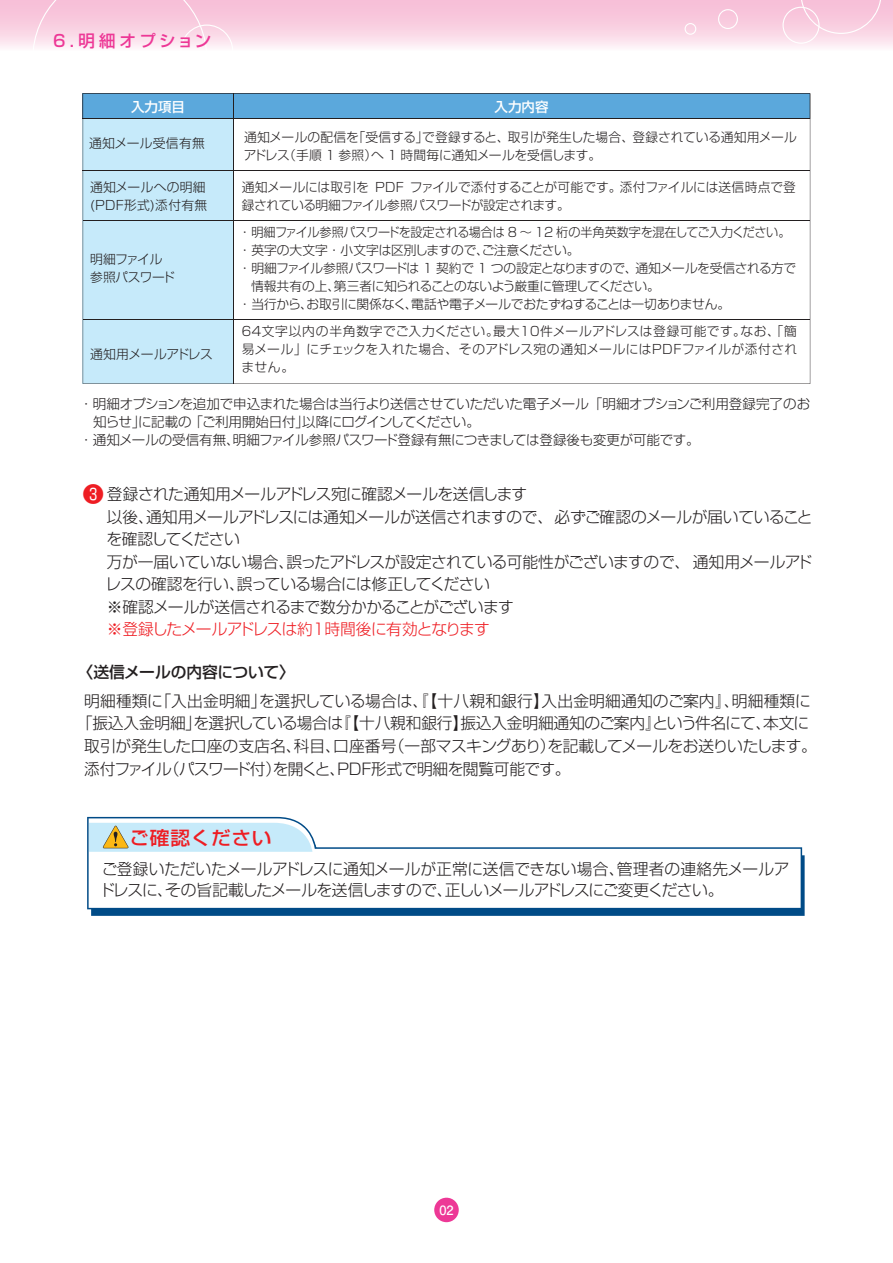
<style>
.page{position:relative;width:893px;height:1263px;background:#fff}
.page>*{position:absolute;margin:0;border:0;box-sizing:border-box;transform-origin:0 0}
.t1{font:500 18.75px "Shin Go Pr 5";letter-spacing:.03em;color:#ee1d23;scale:1.05 1}
.t2{font:500 16.5px "Shin Go Pro";letter-spacing:.2em;color:#ed3896}
.t3{font:300 15.75px/22.5px "Shin Go Pr 5";letter-spacing:-.03em;color:#231f20}
.t4{font:300 15.75px "Shin Go Pr 5";letter-spacing:.01em;color:#231f20}
.t5{font:300 15.75px "Shin Go Pr 5";letter-spacing:-.065em;color:#ee1d23}
.t6{font:500 15.75px "Shin Go Pr 5";letter-spacing:-.005em;color:#231f20}
.t7{font:300 13.5px "Shin Go Pr 5";letter-spacing:-.02em;color:#231f20}
.t8{font:300 13.5px "Shin Go Pr 5";letter-spacing:-.045em;color:#231f20}
.t9{font:500 13.5px "Shin Go Pr 5";color:#fff}
.t10{font:300 12.75px/18px "Shin Go Pr 5";letter-spacing:-.02em;color:#231f20}
.t11{font:300 12.75px/18px "Shin Go Pr 5";color:#231f20}
.t12{font:300 12.75px/18px "Shin Go Pr 5";letter-spacing:.025em;color:#231f20}
.t13{font:300 12.75px/18px "Shin Go Pr 5";letter-spacing:-.04em;color:#231f20}
.t14{font:700 12.75px "Futo Go B101 Pr 5";color:#fff}
.s1{font-weight:400;font-size:21px;color:#ee1d23}
</style>
<div class="page">
<div style="left:434px;top:1198px;width:25px;height:24px;background:#ed3896;border-radius:50%"></div>
<div style="left:0;top:0;width:893px;height:51px;background:linear-gradient(to bottom,#f6b6d2,#fdf0f5)"></div>
<svg style="left:32px;top:0;width:201px;height:51px;background:#f9d4e4"></svg>
<svg style="left:782px;top:0;width:100px;height:44px;background:#f9d1e2"></svg>
<svg style="left:718px;top:9px;width:20px;height:20px"></svg>
<svg style="left:685px;top:23px;width:11px;height:12px"></svg>
<svg style="left:91px;top:847px;width:714px;height:69px;background:#074f8a"></svg>
<svg style="left:87px;top:817px;width:715px;height:92px"></svg>
<svg style="left:89px;top:823px;width:223px;height:29px;background:#c7e5ee"></svg>
<svg style="left:83px;top:93px;width:727px;height:291px"></svg>
<hr style="left:83px;top:171px;width:727px;height:1px;background:#231f20">
<hr style="left:83px;top:118px;width:727px;height:1px;background:#231f20">
<hr style="left:233px;top:94px;width:1px;height:290px;background:#231f20">
<hr style="left:83px;top:220px;width:727px;height:1px;background:#231f20">
<hr style="left:83px;top:319px;width:727px;height:1px;background:#231f20">
<p class="t2" style="left:53px;top:28px;width:160px">6.明細オプション</p>
<p class="t9" style="left:131px;top:96px;width:55px">入力項目</p>
<p class="t12" style="left:89px;top:133px;width:117px">通知メール受信有無</p>
<p class="t11" style="left:244px;top:127px;width:555px">通知メールの配信を「受信する」で登録すると、取引が発生した場合、登録されている通知用メールアドレス（手順 1 参照）へ 1 時間毎に通知メールを受信します。</p>
<p class="t9" style="left:494px;top:96px;width:55px">入力内容</p>
<p class="t12" style="left:90px;top:177px;width:119px">通知メールへの明細(PDF形式)添付有無</p>
<p class="t13" style="left:90px;top:249px;width:86px">明細ファイル参照パスワード</p>
<p class="t10" style="left:242px;top:177px;width:555px">通知メールには取引を PDF ファイルで添付することが可能です。添付ファイルには送信時点で登録されている明細ファイル参照パスワードが設定されます。</p>
<p class="t10" style="left:239px;top:222px;width:553px">・明細ファイル参照パスワードを設定される場合は 8 ～ 12 桁の半角英数字を混在してご入力ください。</p>
<p class="t10" style="left:239px;top:240px;width:342px">・英字の大文字・小文字は区別しますので、ご注意ください。</p>
<p class="t10" style="left:239px;top:258px;width:559px">・明細ファイル参照パスワードは 1 契約で 1 つの設定となりますので、通知メールを受信される方で</p>
<p class="t10" style="left:251px;top:276px;width:410px">情報共有の上、第三者に知られることのないよう厳重に管理してください。</p>
<p class="t10" style="left:239px;top:294px;width:493px">・当行から、お取引に関係なく、電話や電子メールでおたずねすることは一切ありません。</p>
<p class="t10" style="left:240px;top:321px;width:559px;text-align:justify">６４文字以内の半角数字でご入力ください。最大１０件メールアドレスは登録可能です。なお、「簡易メール」にチェックを入れた場合、そのアドレス宛の通知メールにはＰＤＦファイルが添付されません。</p>
<p class="t7" style="left:79px;top:393px;width:732px">・明細オプションを追加で申込まれた場合は当行より送信させていただいた電子メール「明細オプションご利用登録完了のお</p>
<p class="t8" style="left:93px;top:411px;width:388px">知らせ」に記載の 「ご利用開始日付」以降にログインしてください。</p>
<p class="t7" style="left:79px;top:429px;width:622px">・通知メールの受信有無、明細ファイル参照パスワード登録有無につきましては登録後も変更が可能です。</p>
<p class="t13" style="left:90px;top:344px;width:124px">通知用メールアドレス</p>
<p class="t3" style="left:106px;top:481px;width:709px;text-indent:-23px"><span class="s1">❸</span> 登録された通知用メールアドレス宛に確認メールを送信します<br>以後、通知用メールアドレスには通知メールが送信されますので、 必ずご確認のメールが届いていることを確認してください<br>万が一届いていない場合、誤ったアドレスが設定されている可能性がございますので、 通知用メールアドレスの確認を行い、誤っている場合には修正してください<br>※確認メールが送信されるまで数分かかることがございます</p>
<p class="t5" style="left:107px;top:616px;width:385px">※登録したメールアドレスは約１時間後に有効となります</p>
<p class="t6" style="left:78px;top:659px;width:219px">〈送信メールの内容について〉</p>
<p class="t4" style="left:84px;top:688px;width:728px">明細種類に「入出金明細」を選択している場合は、『【十八親和銀行】入出金明細通知のご案内』、明細種類に</p>
<p class="t3" style="left:77px;top:711px;width:734px">「振込入金明細」を選択している場合は『【十八親和銀行】振込入金明細通知のご案内』という件名にて、本文に</p>
<p class="t3" style="left:84px;top:733px;width:734px">取引が発生した口座の支店名、科目、口座番号（一部マスキングあり）を記載してメールをお送りいたします。</p>
<p class="t3" style="left:84px;top:756px;width:488px">添付ファイル（パスワード付）を開くと、PDF形式で明細を閲覧可能です。</p>
<p class="t1" style="left:130px;top:823px;width:137px">ご確認ください</p>
<p class="t3" style="left:99px;top:857px;width:692px;line-height:21px">ご登録いただいたメールアドレスに通知メールが正常に送信できない場合、管理者の連絡先メールアドレスに、その旨記載したメールを送信しますので、正しいメールアドレスにご変更ください。</p>
<p class="t14" style="left:439px;top:1200px;width:16px">02</p>
</div>
